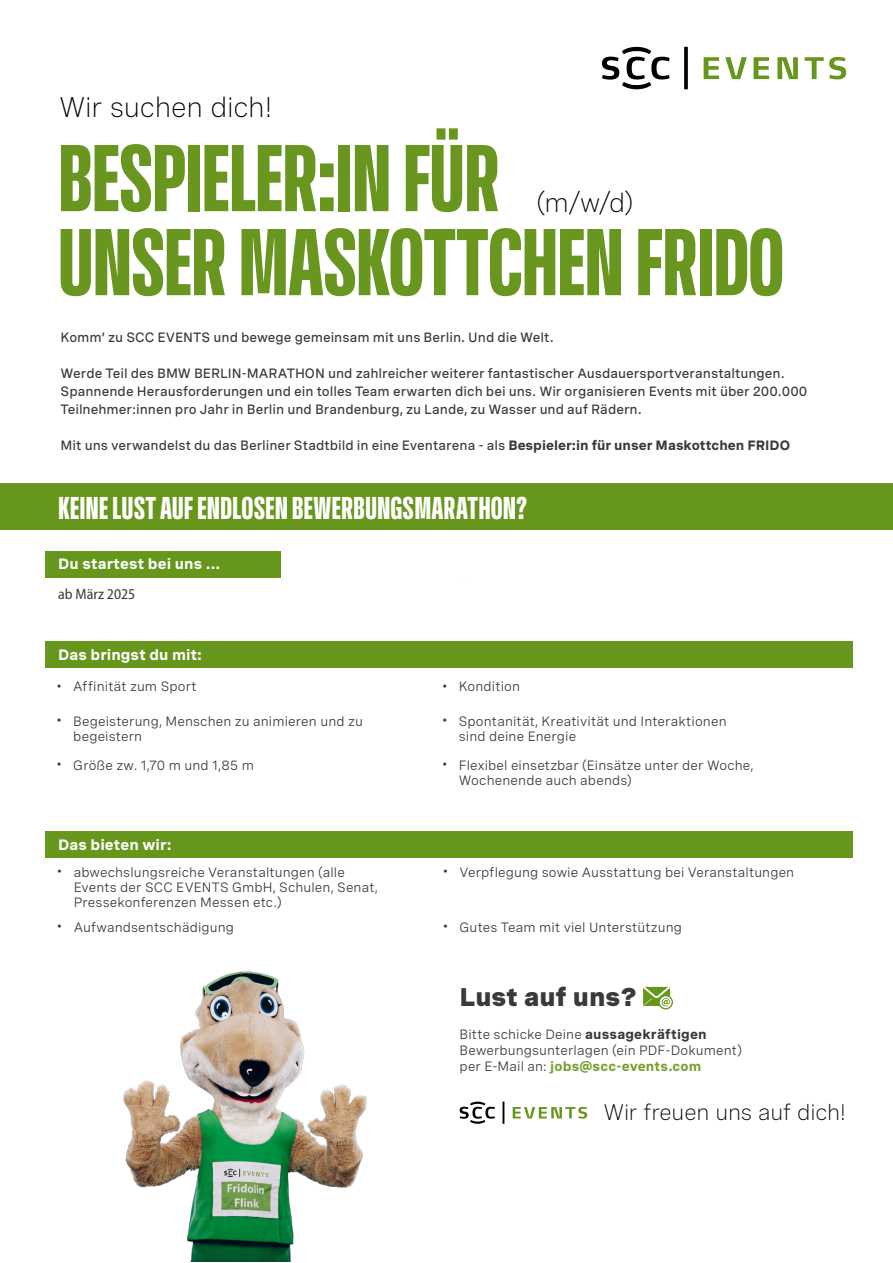
<style>
.page{position:relative;width:893px;height:1263px;background:#fff}
.page>*{position:absolute;margin:0;border:0;box-sizing:border-box;transform-origin:0 0}
.t1{font:94.5px "SCC Events Spezia Headline";letter-spacing:-.02em;color:#69961e}
.Absatzformat_1{font:31.5px "SCC Events Spezia Headline";color:#fff}
.t2{font:28.5px "SCC Events Spezia";letter-spacing:-.01em;color:#000}
.t3{font:27px "SCC Events Spezia";color:#000}
.Absatzformat_1-2{font:900 25.5px "SCC Events Spezia";color:#3a3a39}
.t4{font:22.5px "SCC Events Spezia";letter-spacing:-.01em;color:#000}
.Absatzformat_1-3{font:700 15px "SCC Events Spezia";letter-spacing:.005em;color:#fff}
.Absatzformat_1-4{font:semi-condensed 15px "Myriad Pro";color:#3a3a39}
.Absatzformat_1-5{font:13.5px/15px "SCC Events Spezia";letter-spacing:.01em;color:#3a3a39}
.Absatzformat_1-6{font:500 13.5px/18px "SCC Events Spezia";color:#3a3a39}
.Absatzformat_1-7{font:700 13.5px "SCC Events Spezia";letter-spacing:.01em;color:#779f31}
.s1{font-weight:700}
.s2{font-weight:400;color:#3a3a39}
</style>
<div class="page">
<div style="left:0;top:483px;width:893px;height:47px;background:#66961b"></div>
<div style="left:45px;top:551px;width:236px;height:26px;background:#66961b"></div>
<div style="left:45px;top:642px;width:808px;height:26px;background:#66961b"></div>
<div style="left:45px;top:832px;width:808px;height:26px;background:#66961b"></div>
<svg style="left:643px;top:987px;width:30px;height:22px"></svg>
<svg style="left:513px;top:1107px;width:74px;height:11px"></svg>
<svg style="left:460px;top:1101px;width:35px;height:23px"></svg>
<hr style="left:502px;top:1101px;width:2px;height:23px;background:#000">
<svg style="left:704px;top:57px;width:142px;height:22px"></svg>
<svg style="left:602px;top:47px;width:68px;height:42px"></svg>
<svg style="left:684px;top:47px;width:4px;height:42px"></svg>
<img style="left:123px;top:971px;width:244px;height:291px">
<p class="t2" style="left:59px;top:86px;width:215px">Wir suchen dich!</p>
<p class="t1" style="left:58px;top:106px;width:444px">BESPIELER:IN FÜR</p>
<p class="t1" style="left:58px;top:190px;width:728px">UNSER MASKOTTCHEN FRIDO</p>
<p class="t3" style="left:536px;top:183px;width:99px">(m/w/d)</p>
<p class="Absatzformat_1-6" style="left:61px;top:328px;width:495px">Komm’ zu SCC EVENTS und bewege gemeinsam mit uns Berlin. Und die Welt.</p>
<p class="Absatzformat_1-6" style="left:61px;top:364px;width:748px">Werde Teil des BMW BERLIN-MARATHON und zahlreicher weiterer fantastischer Ausdauersportveranstaltungen.<br>Spannende Herausforderungen und ein tolles Team erwarten dich bei uns. Wir organisieren Events mit über 200.000<br>Teilnehmer:innen pro Jahr in Berlin und Brandenburg, zu Lande, zu Wasser und auf Rädern.</p>
<p class="Absatzformat_1-6" style="left:61px;top:436px;width:731px">Mit uns verwandelst du das Berliner Stadtbild in eine Eventarena - als <span class="s1">Bespieler:in für unser Maskottchen FRIDO</span></p>
<p class="Absatzformat_1" style="left:58px;top:483px;width:471px">KEINE LUST AUF ENDLOSEN BEWERBUNGSMARATHON?</p>
<p class="Absatzformat_1-3" style="left:58px;top:552px;width:164px">Du startest bei uns ...</p>
<p class="Absatzformat_1-4" style="left:58px;top:585px;width:79px">ab März 2025</p>
<p class="Absatzformat_1-3" style="left:58px;top:643px;width:145px">Das bringst du mit:</p>
<p class="Absatzformat_1-4" style="left:57px;top:675px;width:6px">•</p>
<p class="Absatzformat_1-5" style="left:73px;top:679px;width:125px">Affinität zum Sport</p>
<p class="Absatzformat_1-4" style="left:443px;top:675px;width:6px">•</p>
<p class="Absatzformat_1-5" style="left:459px;top:679px;width:63px">Kondition</p>
<p class="Absatzformat_1-4" style="left:57px;top:710px;width:6px">•</p>
<p class="Absatzformat_1-5" style="left:73px;top:713px;width:291px">Begeisterung, Menschen zu animieren und zu begeistern</p>
<p class="Absatzformat_1-4" style="left:443px;top:710px;width:6px">•</p>
<p class="Absatzformat_1-5" style="left:459px;top:713px;width:269px">Spontanität, Kreativität und Interaktionen</p>
<p class="Absatzformat_1-5" style="left:459px;top:728px;width:119px">sind deine Energie</p>
<p class="Absatzformat_1-4" style="left:57px;top:754px;width:6px">•</p>
<p class="Absatzformat_1-5" style="left:73px;top:757px;width:182px">Größe zw. 1,70 m und 1,85 m</p>
<p class="Absatzformat_1-4" style="left:443px;top:754px;width:6px">•</p>
<p class="Absatzformat_1-5" style="left:459px;top:757px;width:296px">Flexibel einsetzbar (Einsätze unter der Woche,</p>
<p class="Absatzformat_1-5" style="left:459px;top:772px;width:175px">Wochenende auch abends)</p>
<p class="Absatzformat_1-3" style="left:58px;top:833px;width:115px">Das bieten wir:</p>
<p class="Absatzformat_1-4" style="left:57px;top:861px;width:6px">•</p>
<p class="Absatzformat_1-5" style="left:74px;top:864px;width:306px">abwechslungsreiche Veranstaltungen (alle<br>Events der SCC EVENTS GmbH, Schulen, Senat,<br>Pressekonferenzen Messen etc.)</p>
<p class="Absatzformat_1-4" style="left:443px;top:861px;width:6px">•</p>
<p class="Absatzformat_1-5" style="left:460px;top:864px;width:336px">Verpflegung sowie Ausstattung bei Veranstaltungen</p>
<p class="Absatzformat_1-4" style="left:57px;top:916px;width:6px">•</p>
<p class="Absatzformat_1-5" style="left:74px;top:919px;width:162px">Aufwandsentschädigung</p>
<p class="Absatzformat_1-4" style="left:443px;top:916px;width:6px">•</p>
<p class="Absatzformat_1-5" style="left:460px;top:919px;width:224px">Gutes Team mit viel Unterstützung</p>
<p class="Absatzformat_1-2" style="left:460px;top:978px;width:179px">Lust auf uns?</p>
<p class="Absatzformat_1-5" style="left:460px;top:1026px;width:284px;line-height:16.2px">Bitte schicke Deine <span class="s1">aussagekräftigen<br></span>Bewerbungsunterlagen (ein PDF-Dokument)</p>
<p class="Absatzformat_1-7" style="left:460px;top:1056px;width:243px"><span class="s2">per E-Mail an:</span> jobs@scc-events.com</p>
<p class="t4" style="left:603px;top:1095px;width:245px">Wir freuen uns auf dich!</p>
</div>
